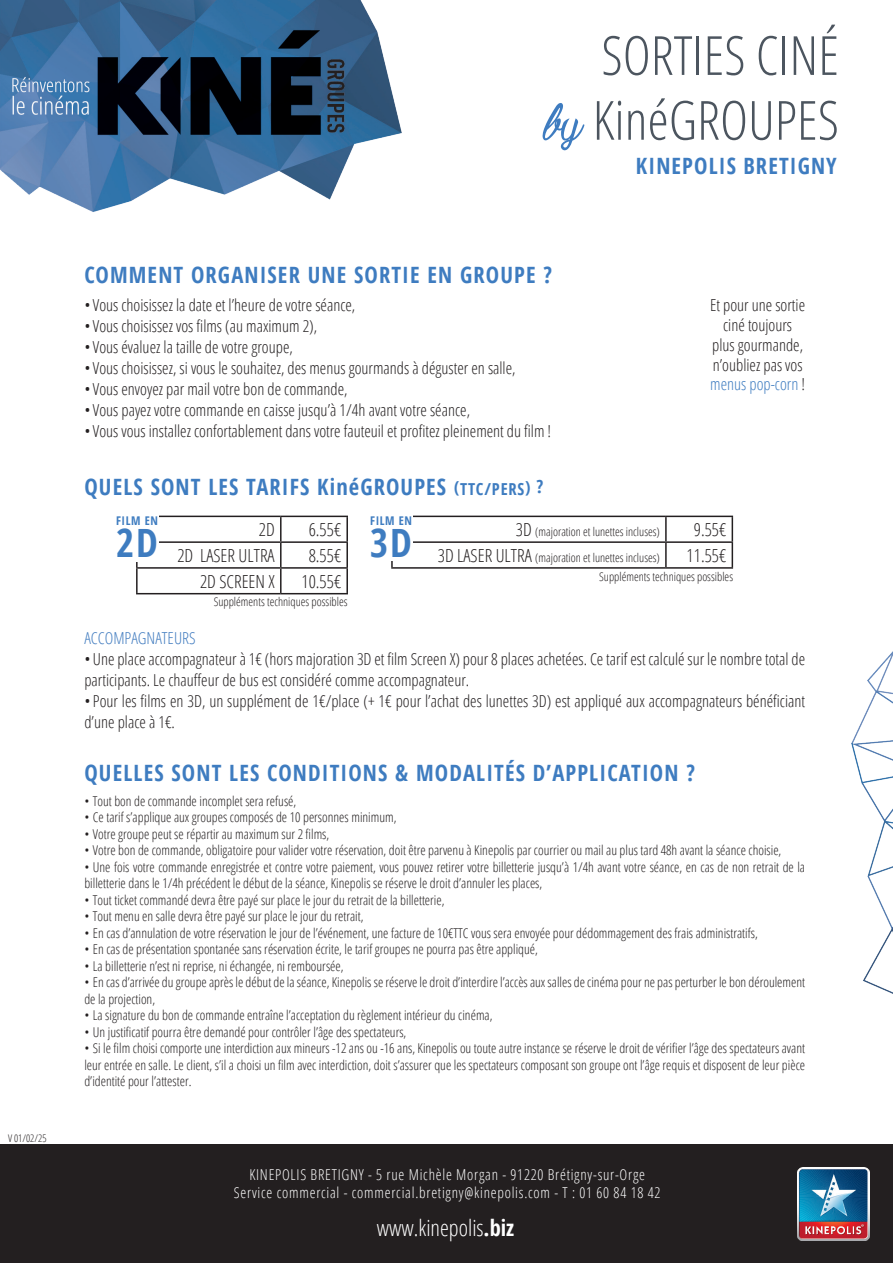
<style>
.page{position:relative;width:893px;height:1263px;background:#fff}
.page>*{position:absolute;margin:0;border:0;box-sizing:border-box;transform-origin:0 0}
.t1{font:300 condensed 54px/64.8px "Open Sans";color:#4c555f;text-align:right}
.t2{font:700 condensed 39px "Open Sans";color:#3e7cc0}
.t3{font:700 condensed 22.5px "Open Sans";letter-spacing:.05em;color:#3e7cc0}
.t4{font:300 condensed 22.5px "Open Sans";color:#fff}
.t5{font:300 condensed 18px "Open Sans";color:#231f20}
.t6{font:300 condensed 16.5px/19.8px "Open Sans";color:#231f20}
.t7{font:300 condensed 16.5px "Open Sans";color:#407bbf}
.t8{font:300 condensed 16.5px "Open Sans";color:#3e7cc0}
.t9{font:300 condensed 15px "Open Sans";letter-spacing:.05em;color:#fff}
.t10{font:300 condensed 13.5px/16.5px "Open Sans";color:#231f20}
.t11{font:300 condensed 12px "Open Sans";color:#231f20}
.t12{font:700 condensed 12px "Open Sans";letter-spacing:.05em;color:#3e7cc0}
.t13{font:300 condensed 10.5px "Open Sans";color:#231f20}
.s1{font-family:"Chardons";font-weight:400;font-stretch:normal;font-size:60px;color:#3e7cc0}
.s2{font-size:16.5px}
.s3{font-size:18px}
.s4{color:#231f20}
.s5{font-weight:700}
</style>
<div class="page">
<div style="left:0;top:1144px;width:893px;height:119px;background:#231f20"></div>
<img style="left:797px;top:1168px;width:72px;height:72px">
<img style="left:851px;top:651px;width:42px;height:343px">
<img style="left:0;top:0;width:402px;height:212px">
<hr style="left:391px;top:516px;width:275px;height:1px;background:#231f20">
<hr style="left:666px;top:516px;width:67px;height:1px;background:#231f20">
<hr style="left:665px;top:517px;width:2px;height:24px;background:#231f20">
<hr style="left:391px;top:541px;width:275px;height:2px;background:#231f20">
<hr style="left:391px;top:543px;width:2px;height:24px;background:#231f20">
<hr style="left:666px;top:541px;width:67px;height:2px;background:#231f20">
<hr style="left:665px;top:543px;width:2px;height:24px;background:#231f20">
<svg style="left:732px;top:517px;width:1px;height:50px"></svg>
<hr style="left:391px;top:567px;width:275px;height:2px;background:#231f20">
<hr style="left:666px;top:567px;width:67px;height:2px;background:#231f20">
<hr style="left:136px;top:516px;width:145px;height:1px;background:#231f20">
<hr style="left:281px;top:516px;width:67px;height:1px;background:#231f20">
<hr style="left:280px;top:517px;width:2px;height:24px;background:#231f20">
<hr style="left:346px;top:517px;width:2px;height:24px;background:#231f20">
<hr style="left:136px;top:541px;width:145px;height:2px;background:#231f20">
<hr style="left:136px;top:543px;width:2px;height:24px;background:#231f20">
<hr style="left:281px;top:541px;width:67px;height:2px;background:#231f20">
<hr style="left:280px;top:543px;width:2px;height:24px;background:#231f20">
<hr style="left:346px;top:543px;width:2px;height:24px;background:#231f20">
<hr style="left:136px;top:567px;width:145px;height:2px;background:#231f20">
<hr style="left:136px;top:569px;width:2px;height:24px;background:#231f20">
<hr style="left:281px;top:567px;width:67px;height:2px;background:#231f20">
<hr style="left:280px;top:569px;width:2px;height:24px;background:#231f20">
<hr style="left:346px;top:569px;width:2px;height:24px;background:#231f20">
<hr style="left:136px;top:593px;width:145px;height:1px;background:#231f20">
<hr style="left:281px;top:593px;width:67px;height:1px;background:#231f20">
<div style="left:370px;top:512px;width:43px;height:49px;background:#fff"></div>
<div style="left:116px;top:511px;width:43px;height:50px;background:#fff"></div>
<p class="t13" style="left:8px;top:1131px;width:40px">V 01/02/25</p>
<h1 class="t1" style="left:546px;top:21px;width:295px">SORTIES CINÉ<br><span class="s1">by</span> KinéGROUPES</h1>
<p class="t3" style="left:84px;top:260px;width:469px">COMMENT ORGANISER UNE SORTIE EN GROUPE ?</p>
<p class="t6" style="left:84px;top:295px;width:272px">•Vous choisissez la date et l’heure de votre séance,</p>
<p class="t6" style="left:84px;top:316px;width:234px">•Vous choisissez vos films (au maximum 2),</p>
<p class="t6" style="left:84px;top:337px;width:210px">•Vous évaluez la taille de votre groupe,</p>
<p class="t6" style="left:84px;top:358px;width:433px">•Vous choisissez, si vous le souhaitez, des menus gourmands à déguster en salle,</p>
<p class="t6" style="left:84px;top:379px;width:265px">•Vous envoyez par mail votre bon de commande,</p>
<p class="t6" style="left:84px;top:400px;width:387px">•Vous payez votre commande en caisse jusqu’à 1/4h avant votre séance,</p>
<p class="t6" style="left:84px;top:421px;width:468px">•Vous vous installez confortablement dans votre fauteuil et profitez pleinement du film !</p>
<p class="t3" style="left:84px;top:471px;width:460px">QUELS SONT LES TARIFS KinéGROUPES <span class="s2">(TTC/PERS)</span> <span class="s3">?</span></p>
<p class="t3" style="left:636px;top:150px;width:202px">KINEPOLIS BRETIGNY</p>
<p class="t6" style="left:710px;top:295px;width:96px;text-align:center">Et pour une sortie ciné toujours plus gourmande, n’oubliez pas vos</p>
<p class="t8" style="left:710px;top:373px;width:96px">menus pop-corn <span class="s4">!</span></p>
<p class="t12" style="left:116px;top:512px;width:43px">FILM EN</p>
<p class="t2" style="left:116px;top:515px;width:43px">2D</p>
<p class="t5" style="left:259px;top:517px;width:17px">2D</p>
<p class="t5" style="left:309px;top:517px;width:34px">6.55€</p>
<p class="t5" style="left:177px;top:543px;width:99px">2D LASER ULTRA</p>
<p class="t5" style="left:309px;top:543px;width:34px">8.55€</p>
<p class="t5" style="left:200px;top:569px;width:76px">2D SCREEN X</p>
<p class="t5" style="left:302px;top:569px;width:41px">10.55€</p>
<p class="t11" style="left:214px;top:594px;width:135px">Suppléments techniques possibles</p>
<p class="t12" style="left:370px;top:513px;width:43px">FILM EN</p>
<p class="t2" style="left:370px;top:516px;width:43px">3D</p>
<p class="t11" style="left:516px;top:524px;width:145px"><span class="s3">3D</span> (majoration et lunettes incluses)</p>
<p class="t5" style="left:694px;top:517px;width:34px">9.55€</p>
<p class="t11" style="left:438px;top:549px;width:223px"><span class="s3">3D LASER ULTRA</span> (majoration et lunettes incluses)</p>
<p class="t5" style="left:687px;top:543px;width:41px">11.55€</p>
<p class="t11" style="left:599px;top:568px;width:135px">Suppléments techniques possibles</p>
<p class="t7" style="left:84px;top:627px;width:113px">ACCOMPAGNATEURS</p>
<p class="t6" style="left:84px;top:648px;width:722px;line-height:21px">• Une place accompagnateur à 1€ (hors majoration 3D et film Screen X) pour 8 places achetées. Ce tarif est calculé sur le nombre total de participants. Le chauffeur de bus est considéré comme accompagnateur.</p>
<p class="t6" style="left:84px;top:690px;width:722px;line-height:21px">• Pour les films en 3D, un supplément de 1€/place (+ 1€ pour l’achat des lunettes 3D) est appliqué aux accompagnateurs bénéficiant d’une place à 1€.</p>
<p class="t3" style="left:84px;top:757px;width:612px">QUELLES SONT LES CONDITIONS &amp; MODALITÉS D’APPLICATION ?</p>
<p class="t10" style="left:84px;top:792px;width:213px">• Tout bon de commande incomplet sera refusé,</p>
<p class="t10" style="left:84px;top:809px;width:314px">• Ce tarif s’applique aux groupes composés de 10 personnes minimum,</p>
<p class="t10" style="left:84px;top:825px;width:246px">• Votre groupe peut se répartir au maximum sur 2 films,</p>
<p class="t10" style="left:84px;top:842px;width:698px">• Votre bon de commande, obligatoire pour valider votre réservation, doit être parvenu à Kinepolis par courrier ou mail au plus tard 48h avant la séance choisie,</p>
<p class="t10" style="left:84px;top:858px;width:722px">• Une fois votre commande enregistrée et contre votre paiement, vous pouvez retirer votre billetterie jusqu’à 1/4h avant votre séance, en cas de non retrait de la billetterie dans le 1/4h précédent le début de la séance, Kinepolis se réserve le droit d’annuler les places,</p>
<p class="t10" style="left:84px;top:891px;width:362px">• Tout ticket commandé devra être payé sur place le jour du retrait de la billetterie,</p>
<p class="t10" style="left:84px;top:908px;width:281px">• Tout menu en salle devra être payé sur place le jour du retrait,</p>
<p class="t10" style="left:84px;top:924px;width:675px">• En cas d’annulation de votre réservation le jour de l’événement, une facture de 10€TTC vous sera envoyée pour dédommagement des frais administratifs,</p>
<p class="t10" style="left:84px;top:941px;width:455px">• En cas de présentation spontanée sans réservation écrite, le tarif groupes ne pourra pas être appliqué,</p>
<p class="t10" style="left:84px;top:957px;width:261px">• La billetterie n’est ni reprise, ni échangée, ni remboursée,</p>
<p class="t10" style="left:84px;top:974px;width:722px">• En cas d’arrivée du groupe après le début de la séance, Kinepolis se réserve le droit d’interdire l’accès aux salles de cinéma pour ne pas perturber le bon déroulement de la projection,</p>
<p class="t10" style="left:84px;top:1007px;width:410px">• La signature du bon de commande entraîne l’acceptation du règlement intérieur du cinéma,</p>
<p class="t10" style="left:84px;top:1023px;width:324px">• Un justificatif pourra être demandé pour contrôler l’âge des spectateurs,</p>
<p class="t10" style="left:84px;top:1040px;width:722px;text-align:justify">• Si le film choisi comporte une interdiction aux mineurs -12 ans ou -16 ans, Kinepolis ou toute autre instance se réserve le droit de vérifier l’âge des spectateurs avant leur entrée en salle. Le client, s’il a choisi un film avec interdiction, doit s’assurer que les spectateurs composant son groupe ont l’âge requis et disposent de leur pièce d’identité pour l’attester.</p>
<p class="t9" style="left:249px;top:1164px;width:397px">KINEPOLIS BRETIGNY - 5 rue Michèle Morgan - 91220 Brétigny-sur-Orge</p>
<p class="t9" style="left:234px;top:1182px;width:428px">Service commercial - commercial.bretigny@kinepolis.com - T : 01 60 84 18 42</p>
<h3 class="t4" style="left:377px;top:1212px;width:139px">www.kinepolis<span class="s5">.biz</span></h3>
</div>
